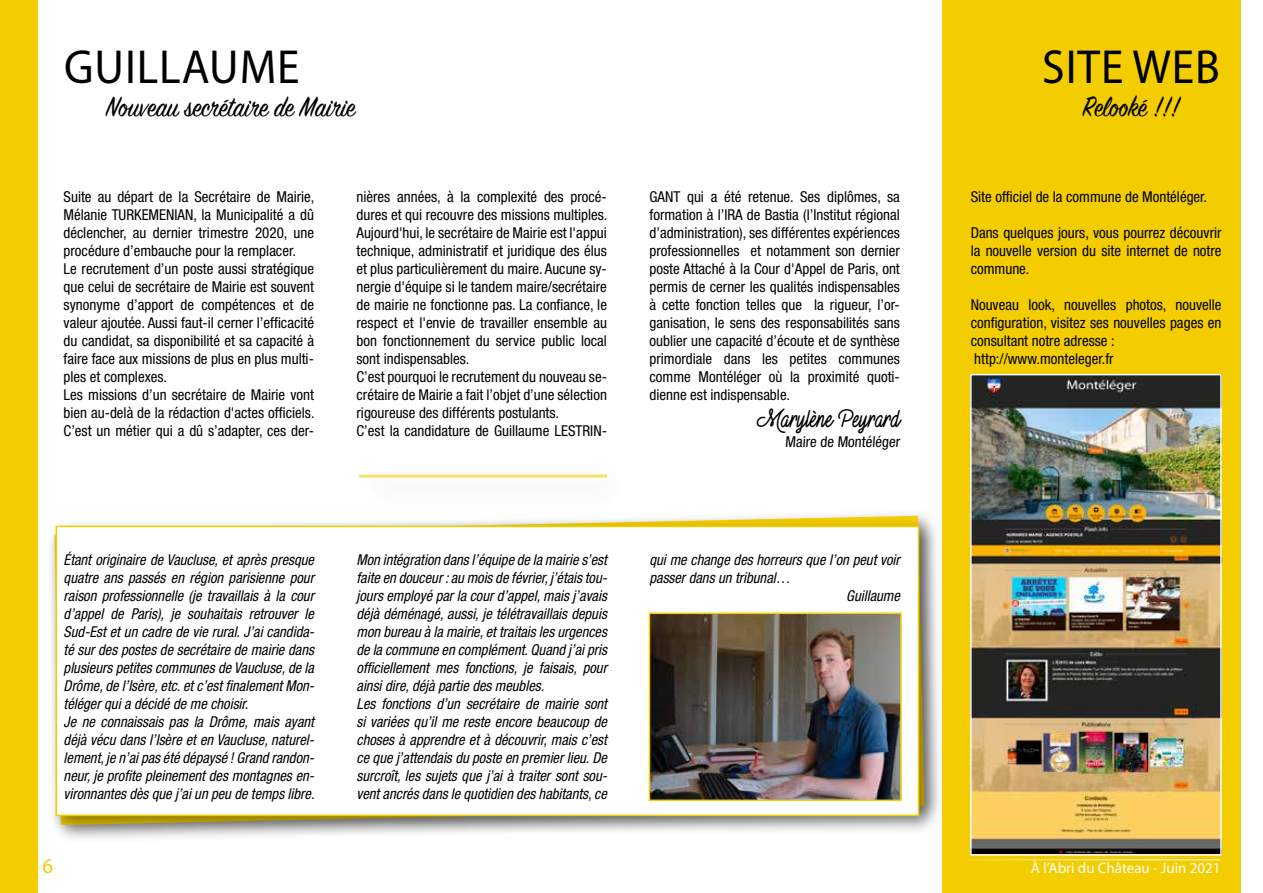
<style>
.page{position:relative;width:1263px;height:893px;background:#fff}
.page>*{position:absolute;margin:0;border:0;box-sizing:border-box;transform-origin:0 0}
.t1{font:48px "Myriad Pro";letter-spacing:.02em;color:#000;scale:.95 1}
.t2{font:31.5px "Sign Painter House Script";color:#000;scale:.87 1}
.t3{font:24px "Vampire Kiss Demo";color:#000}
.t4{font:21px "Myriad Pro";color:#f3cd00}
.t5{font:condensed 15px/18px "Helvetica Neue LT Std";color:#000}
.t6{font:italic condensed 15px/18px "Helvetica Neue LT Std";color:#000}
.t7{font:15px "Myriad Pro";color:#fff}
</style>
<div class="page">
<div style="left:0;top:0;width:38px;height:893px;background:#f3cd00"></div>
<div style="left:942px;top:0;width:300px;height:893px;background:#f3cd00"></div>
<hr style="left:959px;top:860px;width:261px;height:1px;background:#fff">
<div style="left:47px;top:508px;width:897px;height:337px;background:#fff"></div>
<div style="left:47px;top:517px;width:892px;height:319px;background:#000;opacity:.43"></div>
<div style="left:56px;top:526px;width:863px;height:290px;background:#fff;border:2px solid #f3cd00"></div>
<img style="left:652px;top:616px;width:247px;height:182px">
<div style="left:649px;top:613px;width:253px;height:188px;border:2px solid #f3cd00"></div>
<div style="left:347px;top:458px;width:296px;height:60px;background:#fdfdfd"></div>
<hr style="left:359px;top:475px;width:248px;height:3px;background:#f3cd00">
<img style="left:973px;top:377px;width:246px;height:476px">
<div style="left:970px;top:374px;width:252px;height:482px;border:2px solid #fff"></div>
<h1 class="t1" style="left:64px;top:37px;width:249px">GUILLAUME</h1>
<h2 class="t2" style="left:106px;top:87px;width:288px">Nouveau secrétaire de Mairie</h2>
<p class="t5" style="left:64px;top:188px;width:252px">Suite au départ de la Secrétaire de Mairie, Mélanie TURKEMENIAN, la Municipalité a dû déclencher, au dernier trimestre 2020, une procédure d’embauche pour la remplacer.<br>Le recrutement d’un poste aussi stratégique que celui de secrétaire de Mairie est souvent synonyme d’apport de compétences et de valeur ajoutée. Aussi faut-il cerner l’efficacité du candidat, sa disponibilité et sa capacité à faire face aux missions de plus en plus multi&shy;ples et complexes.<br>Les missions d’un secrétaire de Mairie vont bien au-delà de la rédaction d'actes officiels.<br>C’est un métier qui a dû s’adapter, ces der-</p>
<p class="t5" style="left:356px;top:188px;width:252px">nières années, à la complexité des procé&shy;dures et qui recouvre des missions multiples.<br>Aujourd'hui, le secrétaire de Mairie est l'appui technique, administratif et juridique des élus et plus particulièrement du maire. Aucune sy&shy;nergie d'équipe si le tandem maire/secrétaire de mairie ne fonctionne pas. La confiance, le respect et l'envie de travailler ensemble au bon fonctionnement du service public local sont indispensables.<br>C’est pourquoi le recrutement du nouveau se&shy;crétaire de Mairie a fait l’objet d’une sélection rigoureuse des différents postulants.<br>C’est la candidature de Guillaume LESTRIN-</p>
<p class="t5" style="left:649px;top:188px;width:252px;text-align:justify">GANT qui a été retenue. Ses diplômes, sa formation à l’IRA de Bastia (l’Institut régional d’administration), ses différentes expériences professionnelles et notamment son dernier poste Attaché à la Cour d'Appel de Paris, ont permis de cerner les qualités indispensables à cette fonction telles que la rigueur, l’or&shy;ganisation, le sens des responsabilités sans oublier une capacité d’écoute et de synthèse primordiale dans les petites communes comme Montéléger où la proximité quoti&shy;dienne est indispensable.</p>
<h3 class="t3" style="left:756px;top:405px;width:145px">Marylène Peyrard</h3>
<p class="t5" style="left:785px;top:432px;width:117px">Maire de Montéléger</p>
<p class="t6" style="left:64px;top:551px;width:252px">Étant originaire de Vaucluse, et après presque quatre ans passés en région parisienne pour raison professionnelle (je travaillais à la cour d’appel de Paris), je souhaitais retrouver le Sud-Est et un cadre de vie rural. J’ai candida&shy;té sur des postes de secrétaire de mairie dans plusieurs petites communes de Vaucluse, de la Drôme, de l’Isère, etc. et c’est finalement Mon&shy;téléger qui a décidé de me choisir.<br>Je ne connaissais pas la Drôme, mais ayant déjà vécu dans l’Isère et en Vaucluse, naturel&shy;lement, je n’ai pas été dépaysé ! Grand randon&shy;neur, je profite pleinement des montagnes en&shy;vironnantes dès que j’ai un peu de temps libre.</p>
<p class="t6" style="left:356px;top:551px;width:252px">Mon intégration dans l’équipe de la mairie s’est faite en douceur : au mois de février, j’étais tou&shy;jours employé par la cour d’appel, mais j’avais déjà déménagé, aussi, je télétravaillais depuis mon bureau à la mairie, et traitais les urgences de la commune en complément. Quand j’ai pris officiellement mes fonctions, je faisais, pour ainsi dire, déjà partie des meubles.<br>Les fonctions d’un secrétaire de mairie sont si variées qu’il me reste encore beaucoup de choses à apprendre et à découvrir, mais c’est ce que j’attendais du poste en premier lieu. De surcroît, les sujets que j’ai à traiter sont sou&shy;vent ancrés dans le quotidien des habitants, ce</p>
<p class="t6" style="left:649px;top:551px;width:252px">qui me change des horreurs que l’on peut voir</p>
<p class="t6" style="left:649px;top:569px;width:142px">passer dans un tribunal…</p>
<p class="t6" style="left:846px;top:587px;width:55px">Guillaume</p>
<h1 class="t1" style="left:1042px;top:37px;width:189px">SITE WEB</h1>
<h2 class="t2" style="left:1083px;top:87px;width:112px">Relooké !!!</h2>
<p class="t5" style="left:971px;top:188px;width:238px">Site officiel de la commune de Montéléger.</p>
<p class="t5" style="left:971px;top:224px;width:252px;text-align:justify">Dans quelques jours, vous pourrez découvrir la nouvelle version du site internet de notre commune.</p>
<p class="t5" style="left:971px;top:296px;width:252px">Nouveau look, nouvelles photos, nouvelle configuration, visitez ses nouvelles pages en consultant notre adresse : http://www.monteleger.fr</p>
<h3 class="t4" style="left:43px;top:853px;width:12px">6</h3>
<p class="t7" style="left:1031px;top:859px;width:191px">À l’Abri du Château - Juin 2021</p>
</div>
